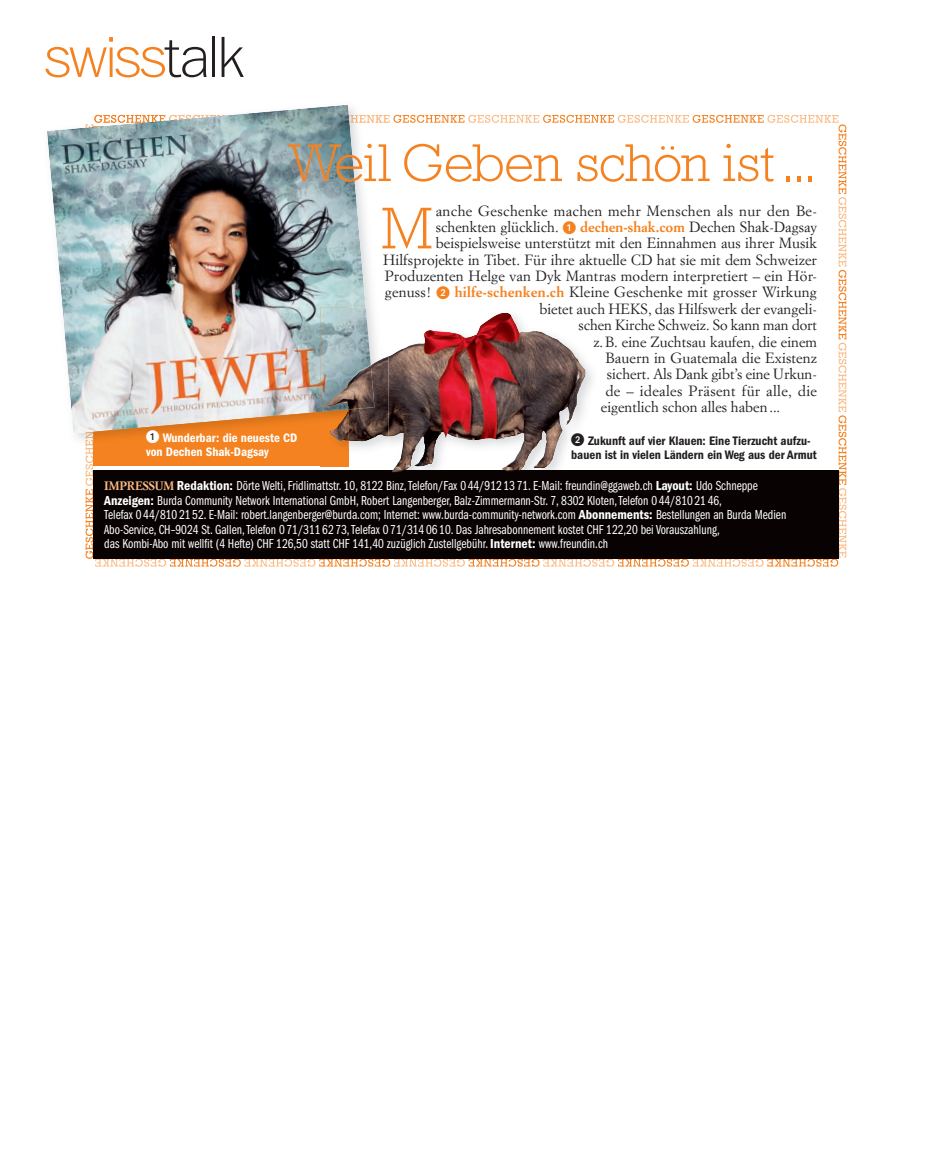
<style>
.page{position:relative;width:949px;height:1170px;background:#fff}
.page>*{position:absolute;margin:0;border:0;box-sizing:border-box;transform-origin:0 0}
.t1{font:100 60px "Franklin ITC Std";letter-spacing:-.04em;color:#f58220}
.t2{font:300 59.85px "Rockwell";color:#f58220}
.t3{font:300 54px "Rockwell";letter-spacing:-.02em;color:#f58220}
.t4{font:14.55px "Simoncini Garamond LT";letter-spacing:.005em;color:#231f20}
.t5{font:13.5px/14.4px "Franklin Gothic LT Book Cmpr";color:#fff}
.t6{font:600 condensed 12.75px/14.2px "Franklin Gothic LT";color:#231f20}
.t7{font:600 condensed 12.75px/14.2px "Franklin Gothic LT";color:#fff}
.s1{color:#231f20}
.s2{font-family:"European Pi One";font-size:13.2px;color:#f58220}
.s3{font-weight:700;color:#f58220}
.s4{font-family:"European Pi One";font-weight:400;font-stretch:normal;font-size:13.2px}
.s5{font-family:"Simoncini Garamond LT";font-weight:700;font-size:12px;color:#fbbb85}
.s6{font-family:"Franklin Gothic LT";font-weight:600;font-stretch:condensed}
</style>
<div class="page">
<img style="left:47px;top:105px;width:309px;height:328px">
<img style="left:85px;top:115px;width:761px;height:451px">
<h1 class="t1" style="left:45px;top:36px;width:201px">swiss<span class="s1">talk</span></h1>
<h3 class="t3" style="left:289px;top:144px;width:529px">Weil Geben schön ist ...</h3>
<h2 class="t2" style="left:381px;top:207px;width:53px">M</h2>
<p class="t4" style="left:435px;top:204px;width:382px">anche Geschenke machen mehr Menschen als nur den Be-</p>
<p class="t4" style="left:435px;top:221px;width:382px">schenkten glücklich. <span class="s2">-</span> <span class="s3">dechen-shak.com</span> Dechen Shak-Dagsay</p>
<p class="t4" style="left:435px;top:237px;width:382px">beispielsweise unterstützt mit den Einnahmen aus ihrer Musik</p>
<p class="t4" style="left:383px;top:253px;width:435px">Hilfsprojekte in Tibet. Für ihre aktuelle CD hat sie mit dem Schweizer</p>
<p class="t4" style="left:384px;top:270px;width:433px">Produzenten Helge van Dyk Mantras modern interpretiert – ein Hör-</p>
<p class="t4" style="left:384px;top:286px;width:48px">genuss!</p>
<p class="t4" style="left:454px;top:286px;width:363px"><span class="s3">hilfe-schenken.ch</span> Kleine Geschenke mit grosser Wirkung</p>
<p class="t4" style="left:539px;top:302px;width:279px">bietet auch HEKS, das Hilfswerk der evangeli-</p>
<p class="t4" style="left:578px;top:319px;width:240px">schen Kirche Schweiz. So kann man dort</p>
<p class="t4" style="left:593px;top:335px;width:225px">z. B. eine Zuchtsau kaufen, die einem</p>
<p class="t4" style="left:605px;top:351px;width:213px">Bauern in Guatemala die Existenz</p>
<p class="t4" style="left:606px;top:368px;width:211px">sichert. Als Dank gibt’s eine Urkun-</p>
<p class="t4" style="left:605px;top:384px;width:213px">de – ideales Präsent für alle, die</p>
<p class="t4" style="left:600px;top:400px;width:181px">eigentlich schon alles haben ...</p>
<p class="t7" style="left:146px;top:431px;width:153px"><span class="s4">-</span> Wunderbar: die neueste CD von Dechen Shak-Dagsay</p>
<p class="t6" style="left:571px;top:434px;width:247px;text-indent:17px">Zukunft auf vier Klauen: Eine Tierzucht aufzu&shy;bauen ist in vielen Ländern ein Weg aus der Armut</p>
<p class="t5" style="left:104px;top:479px;width:683px"><span class="s5">IMPRESSUM</span> <span class="s6">Redaktion:</span> Dörte Welti, Fridlimattstr. 10, 8122 Binz, Telefon/Fax 0 44/912 13 71. E-Mail: freundin@ggaweb.ch <span class="s6">Layout:</span> Udo Schneppe <span class="s6">Anzeigen:</span> Burda Community Network International GmbH, Robert Langenberger, Balz-Zimmermann-Str. 7, 8302 Kloten, Telefon 0 44/810 21 46,<br>Telefax 0 44/810 21 52. E-Mail: robert.langenberger@burda.com; Internet: www.burda-community-network.com <span class="s6">Abonnements:</span> Bestellungen an Burda Medien Abo-Service, CH–9024 St. Gallen, Telefon 0 71/311 62 73, Telefax 0 71/314 06 10. Das Jahresabonnement kostet CHF 122,20 bei Vorauszahlung,<br>das Kombi-Abo mit wellfit (4 Hefte) CHF 126,50 statt CHF 141,40 zuzüglich Zustellgebühr. <span class="s6">Internet:</span> www.freundin.ch</p>
</div>
